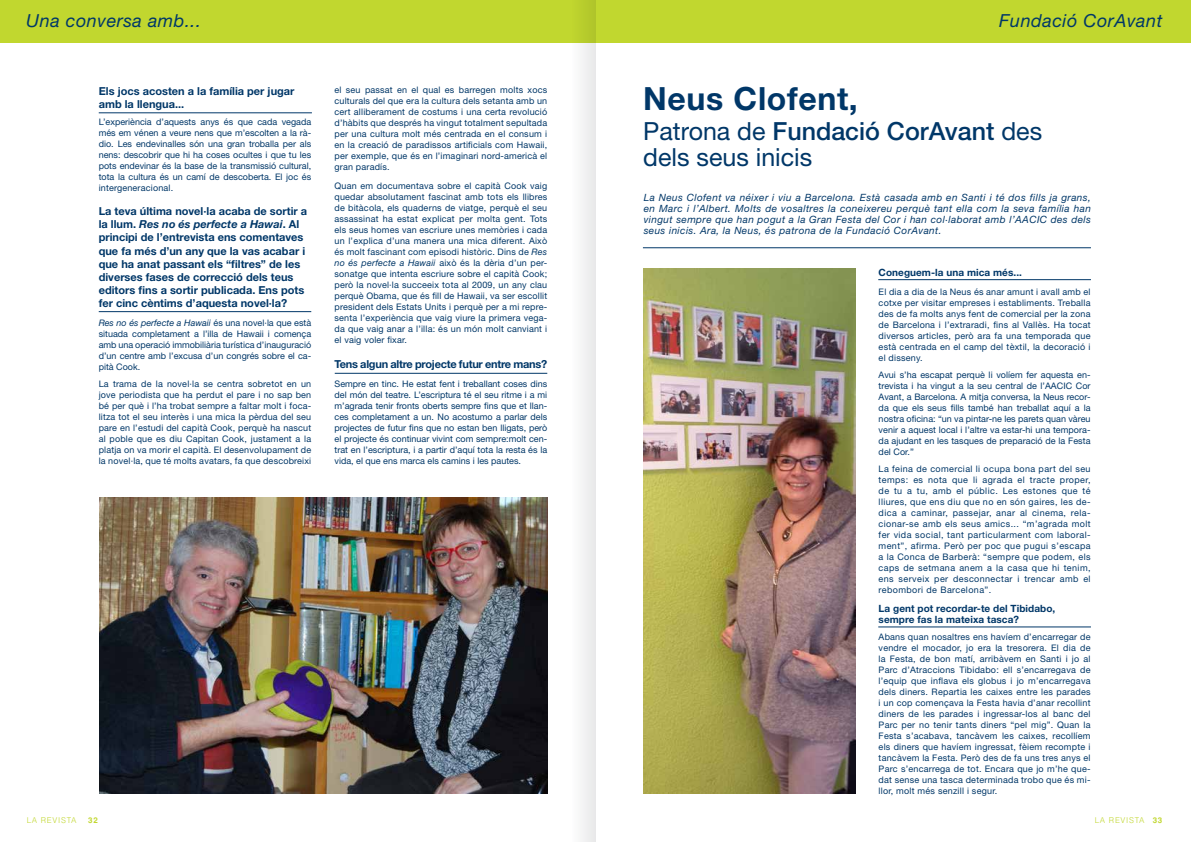
<style>
.page{position:relative;width:1191px;height:842px;background:#fff}
.page>*{position:absolute;margin:0;border:0;box-sizing:border-box;transform-origin:0 0}
.t1{font:700 32px "Helvetica Neue LT Std";letter-spacing:.02em;color:#003768}
.t2{font:25px/26px "Helvetica Neue LT Std";color:#003768}
.t3{font:italic 18px "Helvetica Neue LT Std";letter-spacing:.03em;color:#003768}
.t4{font:700 11px/13.2px "Helvetica Neue LT Std";color:#003768}
.t5{font:700 11px "Helvetica Neue LT Std";letter-spacing:-.02em;color:#003768}
.t6{font:italic 10px/11px "Helvetica Neue LT Std";letter-spacing:.04em;color:#003768;text-align:justify}
.t7{font:700 10px/11px "Helvetica Neue LT Std";letter-spacing:.005em;color:#003768}
.t8{font:9px/11px "Helvetica Neue LT Std";letter-spacing:.02em;color:#003768;text-align:justify}
.t9{font:300 8px "Helvetica LT Std";letter-spacing:.09em;color:#c1d72f}
.t10{font:700 8px "Helvetica LT Std";color:#c1d72f}
.s1{font-style:italic}
.s2{font-weight:500}
.s3{font-weight:700}
</style>
<div class="page">
<div style="left:0;top:0;width:1191px;height:43px;background:#c1d72f"></div>
<div style="left:582px;top:0;width:13px;height:842px;background:#eeeeef"></div>
<hr style="left:99px;top:112px;width:213px;height:1px;background:#003768">
<hr style="left:99px;top:311px;width:212px;height:1px;background:#003768">
<hr style="left:335px;top:373px;width:212px;height:1px;background:#003768">
<img style="left:99px;top:498px;width:448px;height:295px">
<hr style="left:643px;top:247px;width:448px;height:1px;background:#003768">
<hr style="left:878px;top:279px;width:213px;height:1px;background:#003768">
<hr style="left:878px;top:626px;width:213px;height:1px;background:#003768">
<img style="left:643px;top:269px;width:212px;height:524px">
<h3 class="t3" style="left:26px;top:10px;width:176px">Una conversa amb...</h3>
<p class="t4" style="left:99px;top:84px;width:197px">Els jocs acosten a la família per jugar amb la llengua...</p>
<p class="t8" style="left:99px;top:116px;width:214px">L’experiència d’aquests anys és que cada vegada més em vénen a veure nens que m’escolten a la rà&shy;dio. Les endevinalles són una gran troballa per als nens: descobrir que hi ha coses ocultes i que tu les pots endevinar és la base de la transmissió cultural, tota la cultura és un camí de descoberta. El joc és intergeneracional.</p>
<p class="t4" style="left:99px;top:204px;width:210px">La teva última novel·la acaba de sortir a la llum. <span class="s1">Res no és perfecte a Hawai</span>. Al principi de l’entrevista ens comentaves que fa més d’un any que la vas acabar i que ha anat passant els “filtres” de les diverses fases de correcció dels teus editors fins a sortir publicada. Ens pots fer cinc cèntims d’aquesta novel·la?</p>
<p class="t8" style="left:99px;top:317px;width:214px"><span class="s1">Res no és perfecte a Hawaii</span> és una novel·la que està situada completament a l’illa de Hawaii i comença amb una operació immobiliària turística d’inauguració d’un centre amb l’excusa d’un congrés sobre el ca&shy;pità Cook.</p>
<p class="t8" style="left:99px;top:378px;width:214px">La trama de la novel·la se centra sobretot en un jove periodista que ha perdut el pare i no sap ben bé per què i l’ha trobat sempre a faltar molt i foca&shy;litza tot el seu interès i una mica la pèrdua del seu pare en l’estudi del capità Cook, perquè ha nascut al poble que es diu Capitan Cook, justament a la platja on va morir el capità. El desenvolupament de la novel·la, que té molts avatars, fa que descobreixi</p>
<p class="t8" style="left:334px;top:85px;width:214px">el seu passat en el qual es barregen molts xocs culturals del que era la cultura dels setanta amb un cert alliberament de costums i una certa revolució d’hàbits que després ha vingut totalment sepultada per una cultura molt més centrada en el consum i en la creació de paradissos artificials com Hawaii, per exemple, que és en l’imaginari nord-americà el gran paradís.</p>
<p class="t8" style="left:334px;top:180px;width:214px">Quan em documentava sobre el capità Cook vaig quedar absolutament fascinat amb tots els llibres de bitàcola, els quaderns de viatge, perquè el seu assassinat ha estat explicat per molta gent. Tots els seus homes van escriure unes memòries i cada un l’explica d’una manera una mica diferent. Això és molt fascinant com episodi històric. Dins de <span class="s1">Res no és perfecte a Hawaii</span> això és la dèria d’un per&shy;sonatge que intenta escriure sobre el capità Cook; però la novel·la succeeix tota al 2009, un any clau perquè Obama, que és fill de Hawaii, va ser escollit president dels Estats Units i perquè per a mi repre&shy;senta l’experiència que vaig viure la primera vega&shy;da que vaig anar a l’illa: és un món molt canviant i el vaig voler fixar.</p>
<p class="t5" style="left:334px;top:357px;width:214px">Tens algun altre projecte futur entre mans?</p>
<p class="t8" style="left:334px;top:378px;width:214px">Sempre en tinc. He estat fent i treballant coses dins del món del teatre. L’escriptura té el seu ritme i a mi m’agrada tenir fronts oberts sempre fins que et llan&shy;ces completament a un. No acostumo a parlar dels projectes de futur fins que no estan ben lligats, però el projecte és continuar vivint com sempre:molt cen&shy;trat en l’escriptura, i a partir d’aquí tota la resta és la vida, el que ens marca els camins i les pautes.</p>
<h3 class="t3" style="left:999px;top:10px;width:165px">Fundació CorAvant</h3>
<h1 class="t1" style="left:643px;top:79px;width:216px">Neus Clofent,</h1>
<h2 class="t2" style="left:643px;top:118px;width:400px">Patrona de <span class="s2">Fundació CorAvant</span> des dels seus inicis</h2>
<p class="t6" style="left:643px;top:192px;width:449px">La Neus Clofent va néixer i viu a Barcelona. Està casada amb en Santi i té dos fills ja grans, en Marc i l’Albert. Molts de vosaltres la coneixereu perquè tant ella com la seva família han vingut sempre que han pogut a la Gran Festa del Cor i han col·laborat amb l’AACIC des dels seus inicis. Ara, la Neus, és patrona de la Fundació CorAvant.</p>
<p class="t7" style="left:878px;top:266px;width:145px">Coneguem-la una mica més...</p>
<p class="t8" style="left:878px;top:286px;width:213px">El dia a dia de la Neus és anar amunt i avall amb el cotxe per visitar empreses i establiments. Treballa des de fa molts anys fent de comercial per la zona de Barcelona i l’extraradi, fins al Vallès. Ha tocat diversos articles, però ara fa una temporada que està centrada en el camp del tèxtil, la decoració i el disseny.</p>
<p class="t8" style="left:878px;top:369px;width:213px">Avui s’ha escapat perquè li volíem fer aquesta en&shy;trevista i ha vingut a la seu central de l’AACIC Cor Avant, a Barcelona. A mitja conversa, la Neus recor&shy;da que els seus fills també han treballat aquí a la nostra oficina: “un va pintar-ne les parets quan vàreu venir a aquest local i l’altre va estar-hi una tempora&shy;da ajudant en les tasques de preparació de la Festa del Cor.”</p>
<p class="t8" style="left:878px;top:463px;width:213px">La feina de comercial li ocupa bona part del seu temps: es nota que li agrada el tracte proper, de tu a tu, amb el públic. Les estones que té lliures, que ens diu que no en són gaires, les de&shy;dica a caminar, passejar, anar al cinema, rela&shy;cionar-se amb els seus amics... “m’agrada molt fer vida social, tant particularment com laboral&shy;ment”, afirma. Però per poc que pugui s’escapa a la Conca de Barberà: “sempre que podem, els caps de setmana anem a la casa que hi tenim, ens serveix per desconnectar i trencar amb el rebombori de Barcelona”.</p>
<p class="t7" style="left:878px;top:603px;width:178px">La gent pot recordar-te del Tibidabo, sempre fas la mateixa tasca?</p>
<p class="t8" style="left:878px;top:631px;width:213px">Abans quan nosaltres ens havíem d’encarregar de vendre el mocador, jo era la tresorera. El dia de la Festa, de bon matí, arribàvem en Santi i jo al Parc d’Atraccions Tibidabo: ell s’encarregava de l’equip que inflava els globus i jo m’encarregava dels diners. Repartia les caixes entre les parades i un cop començava la Festa havia d’anar recollint diners de les parades i ingressar-los al banc del Parc per no tenir tants diners “pel mig”. Quan la Festa s’acabava, tancàvem les caixes, recollíem els diners que havíem ingressat, fèiem recompte i tancàvem la Festa. Però des de fa uns tres anys el Parc s’encarrega de tot. Encara que jo m’he que&shy;dat sense una tasca determinada trobo que és mi&shy;llor, molt més senzill i segur.</p>
<p class="t9" style="left:27px;top:815px;width:51px">LA REVISTA</p>
<p class="t10" style="left:88px;top:815px;width:11px">32</p>
<p class="t9" style="left:1094px;top:815px;width:69px">LA REVISTA <span class="s3">33</span></p>
</div>
